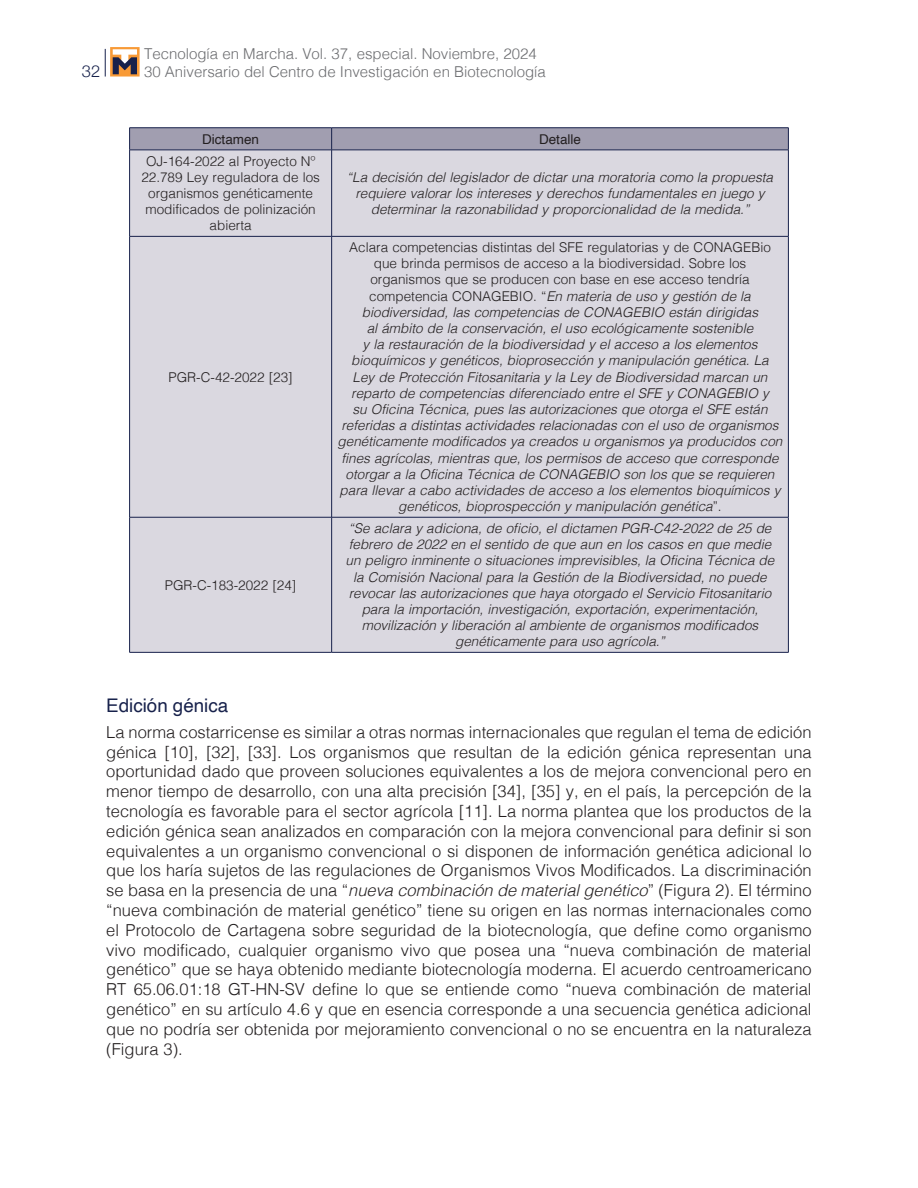
<style>
.page{position:relative;width:918px;height:1188px;background:#fff}
.page>*{position:absolute;margin:0;border:0;box-sizing:border-box;transform-origin:0 0}
.t1{font:18.75px "Helvetica";color:#17214b}
.t2{font:300 16.5px/19.8px "Helvetica";color:#231f20;text-align:justify}
.t3{font:300 16.5px "Helvetica Neue";color:#17214b}
.t4{font:300 15px "Helvetica";color:#6c6d70}
.t5{font:italic 300 13.5px/16.2px "Helvetica";color:#231f20;text-align:center}
.t6{font:300 13.5px/16.2px "Helvetica";color:#231f20;text-align:center}
.t7{font:13.5px "Helvetica";color:#231f20}
.s1{font-style:normal}
.s2{font-style:italic}
</style>
<div class="page">
<svg style="left:105px;top:49px;width:1px;height:28px"></svg>
<svg style="left:110px;top:47px;width:30px;height:30px"></svg>
<svg style="left:113px;top:49px;width:24px;height:25px"></svg>
<div style="left:130px;top:151px;width:658px;height:501px;background:#dad8e0"></div>
<hr style="left:129px;top:127px;width:203px;height:1px;background:#17214b">
<hr style="left:332px;top:127px;width:457px;height:1px;background:#17214b">
<svg style="left:129px;top:128px;width:660px;height:22px;background:#9b98ab"></svg>
<hr style="left:129px;top:150px;width:203px;height:1px;background:#17214b">
<hr style="left:129px;top:150px;width:1px;height:86px;background:#17214b">
<hr style="left:332px;top:150px;width:457px;height:1px;background:#17214b">
<hr style="left:331px;top:150px;width:1px;height:86px;background:#17214b">
<hr style="left:788px;top:150px;width:1px;height:86px;background:#17214b">
<hr style="left:129px;top:236px;width:203px;height:1px;background:#17214b">
<hr style="left:129px;top:237px;width:1px;height:280px;background:#17214b">
<hr style="left:332px;top:236px;width:457px;height:1px;background:#17214b">
<hr style="left:331px;top:237px;width:1px;height:280px;background:#17214b">
<hr style="left:788px;top:237px;width:1px;height:280px;background:#17214b">
<hr style="left:129px;top:517px;width:203px;height:1px;background:#17214b">
<hr style="left:129px;top:517px;width:1px;height:135px;background:#17214b">
<hr style="left:332px;top:517px;width:457px;height:1px;background:#17214b">
<hr style="left:331px;top:517px;width:1px;height:135px;background:#17214b">
<hr style="left:788px;top:517px;width:1px;height:135px;background:#17214b">
<hr style="left:129px;top:652px;width:203px;height:1px;background:#17214b">
<hr style="left:332px;top:652px;width:457px;height:1px;background:#17214b">
<p class="t4" style="left:144px;top:40px;width:394px">Tecnología en Marcha. Vol. 37, especial. Noviembre, 2024</p>
<p class="t3" style="left:82px;top:57px;width:20px">32</p>
<p class="t4" style="left:144px;top:58px;width:403px">30 Aniversario del Centro de Investigación en Biotecnología</p>
<p class="t7" style="left:202px;top:129px;width:59px">Dictamen</p>
<p class="t7" style="left:539px;top:129px;width:44px">Detalle</p>
<p class="t6" style="left:141px;top:152px;width:180px">OJ-164-2022 al Proyecto Nº<br>22.789 Ley reguladora de los organismos genéticamente modificados de polinización abierta</p>
<p class="t5" style="left:347px;top:168px;width:428px">“La decisión del legislador de dictar una moratoria como la propuesta requiere valorar los intereses y derechos fundamentales en juego y determinar la razonabilidad y proporcionalidad de la medida.”</p>
<p class="t6" style="left:169px;top:368px;width:126px">PGR-C-42-2022 [23]</p>
<p class="t6" style="left:165px;top:576px;width:133px">PGR-C-183-2022 [24]</p>
<p class="t5" style="left:338px;top:238px;width:446px"><span class="s1">Aclara competencias distintas del SFE regulatorias y de CONAGEBio que brinda permisos de acceso a la biodiversidad. Sobre los organismos que se producen con base en ese acceso tendría competencia CONAGEBIO. “</span>En materia de uso y gestión de la biodiversidad, las competencias de CONAGEBIO están dirigidas<br>al ámbito de la conservación, el uso ecológicamente sostenible<br>y la restauración de la biodiversidad y el acceso a los elementos bioquímicos y genéticos, bioprosección y manipulación genética. La<br>Ley de Protección Fitosanitaria y la Ley de Biodiversidad marcan un reparto de competencias diferenciado entre el SFE y CONAGEBIO y<br>su Oficina Técnica, pues las autorizaciones que otorga el SFE están referidas a distintas actividades relacionadas con el uso de organismos genéticamente modificados ya creados u organismos ya producidos con fines agrícolas, mientras que, los permisos de acceso que corresponde otorgar a la Oficina Técnica de CONAGEBIO son los que se requieren para llevar a cabo actividades de acceso a los elementos bioquímicos y genéticos, bioprospección y manipulación genética<span class="s1">”.</span></p>
<p class="t5" style="left:346px;top:519px;width:430px">“Se aclara y adiciona, de oficio, el dictamen PGR-C42-2022 de 25 de febrero de 2022 en el sentido de que aun en los casos en que medie un peligro inminente o situaciones imprevisibles, la Oficina Técnica de la Comisión Nacional para la Gestión de la Biodiversidad, no puede revocar las autorizaciones que haya otorgado el Servicio Fitosanitario para la importación, investigación, exportación, experimentación, movilización y liberación al ambiente de organismos modificados genéticamente para uso agrícola.”</p>
<h1 class="t1" style="left:106px;top:691px;width:123px">Edición génica</h1>
<p class="t2" style="left:106px;top:721px;width:707px">La norma costarricense es similar a otras normas internacionales que regulan el tema de edición génica [10], [32], [33]. Los organismos que resultan de la edición génica representan una oportunidad dado que proveen soluciones equivalentes a los de mejora convencional pero en menor tiempo de desarrollo, con una alta precisión [34], [35] y, en el país, la percepción de la tecnología es favorable para el sector agrícola [11]. La norma plantea que los productos de la edición génica sean analizados en comparación con la mejora convencional para definir si son equivalentes a un organismo convencional o si disponen de información genética adicional lo que los haría sujetos de las regulaciones de Organismos Vivos Modificados. La discriminación se basa en la presencia de una “<span class="s2">nueva combinación de material genético</span>” (Figura 2). El término “nueva combinación de material genético” tiene su origen en las normas internacionales como el Protocolo de Cartagena sobre seguridad de la biotecnología, que define como organismo vivo modificado, cualquier organismo vivo que posea una “nueva combinación de material genético” que se haya obtenido mediante biotecnología moderna. El acuerdo centroamericano RT 65.06.01:18 GT-HN-SV define lo que se entiende como “nueva combinación de material genético” en su artículo 4.6 y que en esencia corresponde a una secuencia genética adicional que no podría ser obtenida por mejoramiento convencional o no se encuentra en la naturaleza (Figura 3).</p>
</div>
